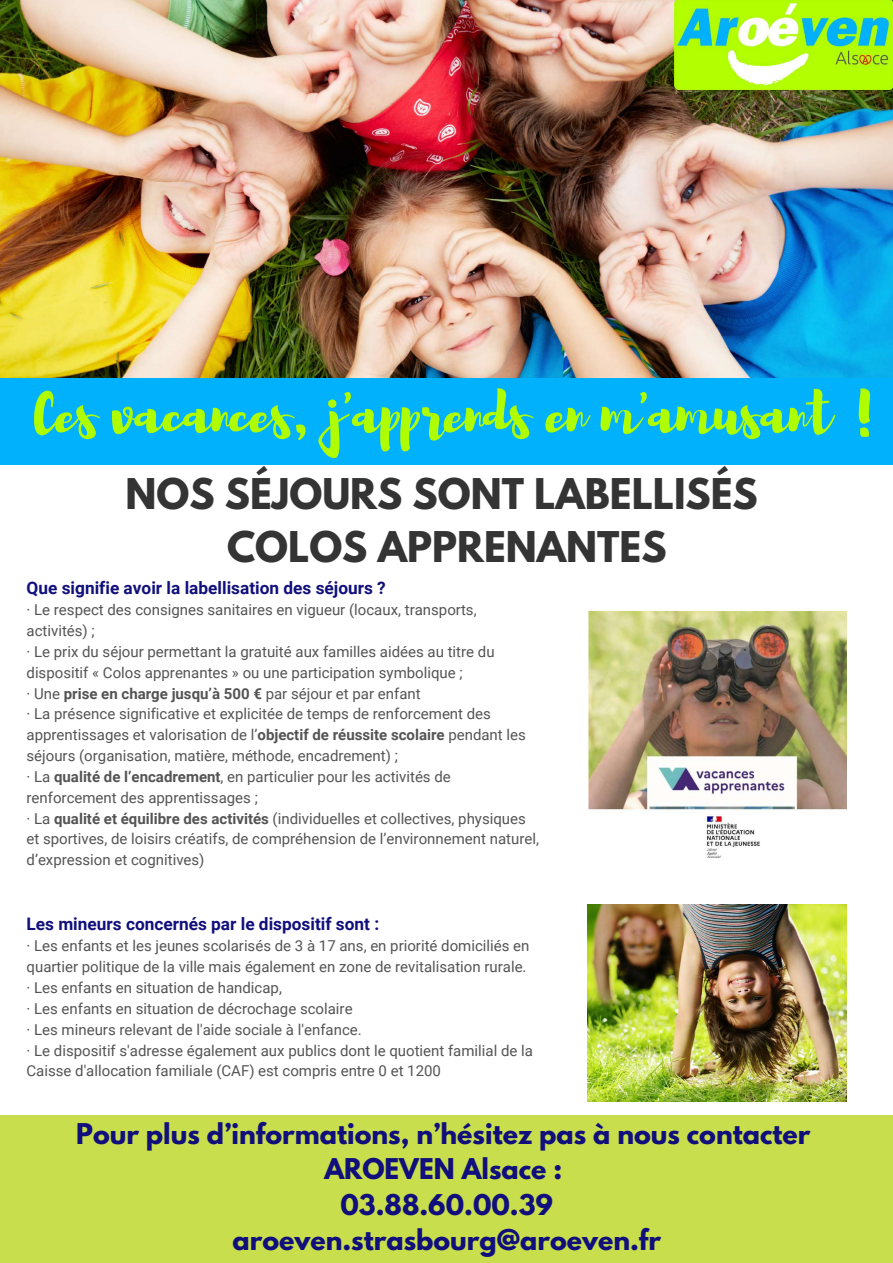
<style>
.page{position:relative;width:893px;height:1263px;background:#fff}
.page>*{position:absolute;margin:0;border:0;box-sizing:border-box;transform-origin:0 0}
.t1{font:55.65px "Brusher";letter-spacing:-.01em;color:#affd03}
.t2{font:700 37.5px/52.3px "League Spartan";color:#343434;text-align:center}
.t3{font:700 25.35px/35.5px "League Spartan";color:#110f7b;text-align:center}
.t4{font:700 17.25px "Roboto";color:#110f7b}
.t5{font:15px/20.9px "Roboto";color:#545454}
.s1{font-weight:700}
</style>
<div class="page">
<div style="left:0;top:358px;width:893px;height:106px;background:#02b1fc"></div>
<img style="left:0;top:0;width:893px;height:377px">
<img style="left:587px;top:905px;width:259px;height:196px">
<div style="left:0;top:1115px;width:893px;height:148px;background:#c8de4d"></div>
<img style="left:674px;top:0;width:219px;height:89px">
<img style="left:587px;top:611px;width:259px;height:246px">
<h1 class="t1" style="left:34px;top:377px;width:849px">Ces vacances, j'apprends en m'amusant !</h1>
<h2 class="t2" style="left:125px;top:473px;width:634px">NOS SÉJOURS SONT LABELLISÉS<br>COLOS APPRENANTES</h2>
<p class="t4" style="left:27px;top:578px;width:361px">Que signifie avoir la labellisation des séjours ?</p>
<p class="t5" style="left:27px;top:600px;width:514px">· Le respect des consignes sanitaires en vigueur (locaux, transports, activités) ;<br>· Le prix du séjour permettant la gratuité aux familles aidées au titre du dispositif « Colos apprenantes » ou une participation symbolique ;<br>· Une <span class="s1">prise en charge jusqu’à 500 €</span> par séjour et par enfant<br>· La présence significative et explicitée de temps de renforcement des apprentissages et valorisation de l’<span class="s1">objectif de réussite scolaire</span> pendant les séjours (organisation, matière, méthode, encadrement) ;<br>· La <span class="s1">qualité de l’encadrement</span>, en particulier pour les activités de renforcement des apprentissages ;<br>· La <span class="s1">qualité et équilibre des activités</span> (individuelles et collectives, physiques et sportives, de loisirs créatifs, de compréhension de l’environnement naturel, d’expression et cognitives)</p>
<p class="t4" style="left:27px;top:914px;width:354px">Les mineurs concernés par le dispositif sont :</p>
<p class="t5" style="left:27px;top:936px;width:508px">· Les enfants et les jeunes scolarisés de 3 à 17 ans, en priorité domiciliés en quartier politique de la ville mais également en zone de revitalisation rurale. · Les enfants en situation de handicap,<br>· Les enfants en situation de décrochage scolaire<br>· Les mineurs relevant de l'aide sociale à l'enfance.<br>· Le dispositif s'adresse également aux publics dont le quotient familial de la Caisse d'allocation familiale (CAF) est compris entre 0 et 1200</p>
<h3 class="t3" style="left:76px;top:1119px;width:736px">Pour plus d’informations, n’hésitez pas à nous contacter<br>AROEVEN Alsace :<br>03.88.60.00.39<br>aroeven.strasbourg@aroeven.fr</h3>
</div>
